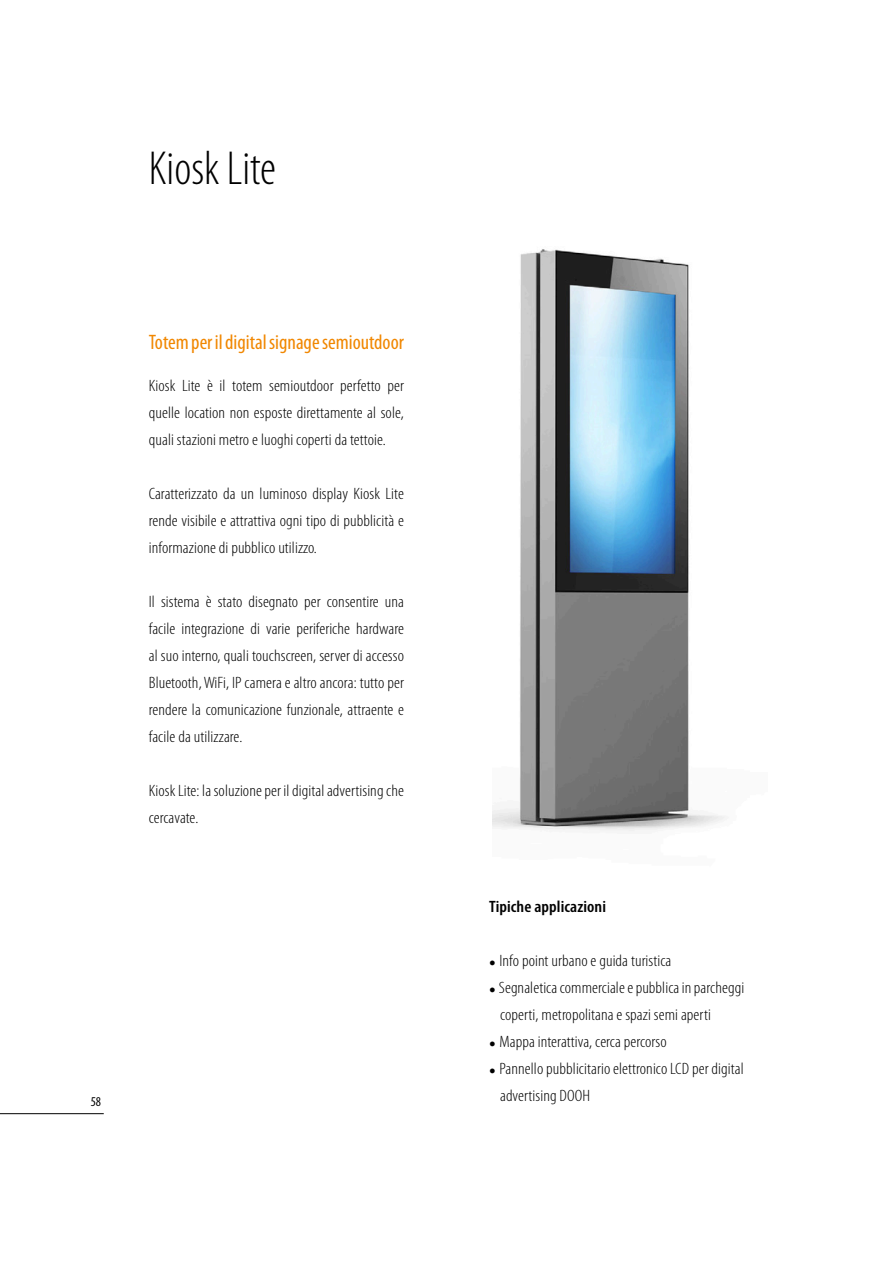
<style>
.page{position:relative;width:893px;height:1263px;background:#fff}
.page>*{position:absolute;margin:0;border:0;box-sizing:border-box;transform-origin:0 0}
.titoli{font:300 condensed 48px "Myriad Pro";color:#000}
.TIT_TXT{font:condensed 21px "Myriad Pro";color:#f18700}
.txt{font:300 condensed 16.5px/27px "Myriad Pro";letter-spacing:.005em;color:#000;text-align:justify;scale:1.08 1}
.txt-2{font:600 condensed 16.5px "Myriad Pro";letter-spacing:.005em;color:#000;scale:1.08 1}
.t1{font:condensed 13.5px "Myriad Pro";color:#000}
.s1{font-family:"Verdana";font-weight:400;font-stretch:normal;font-size:10.95px}
</style>
<div class="page">
<hr style="left:0;top:1113px;width:104px;height:1px;background:#000">
<img style="left:492px;top:249px;width:233px;height:583px">
<p class="titoli" style="left:149px;top:140px;width:129px">Kiosk Lite</p>
<p class="TIT_TXT" style="left:149px;top:329px;width:257px">Totem per il digital signage semioutdoor</p>
<p class="txt" style="left:149px;top:371px;width:238px">Kiosk Lite è il totem semioutdoor perfetto per quelle location non esposte direttamente al sole, quali stazioni metro e luoghi coperti da tettoie.</p>
<p class="txt" style="left:149px;top:479px;width:238px">Caratterizzato da un luminoso display Kiosk Lite rende visibile e attrattiva ogni tipo di pubblicità e informazione di pubblico utilizzo.</p>
<p class="txt" style="left:149px;top:587px;width:238px">Il sistema è stato disegnato per consentire una facile integrazione di varie periferiche hardware al suo interno, quali touchscreen, server di accesso Bluetooth, WiFi, IP camera e altro ancora: tutto per rendere la comunicazione funzionale, attraente e facile da utilizzare.</p>
<p class="txt" style="left:149px;top:776px;width:238px">Kiosk Lite: la soluzione per il digital advertising che cercavate.</p>
<p class="t1" style="left:91px;top:1093px;width:12px">58</p>
<p class="txt-2" style="left:489px;top:896px;width:110px">Tipiche applicazioni</p>
<p class="txt" style="left:489px;top:947px;width:170px"><span class="s1">●</span> Info point urbano e guida turistica</p>
<p class="txt" style="left:489px;top:974px;width:238px"><span class="s1">●</span> Segnaletica commerciale e pubblica in parcheggi</p>
<p class="txt" style="left:500px;top:1001px;width:197px">coperti, metropolitana e spazi semi aperti</p>
<p class="txt" style="left:489px;top:1028px;width:166px"><span class="s1">●</span> Mappa interattiva, cerca percorso</p>
<p class="txt" style="left:500px;top:1055px;width:227px;text-indent:-11px"><span class="s1">●</span> Pannello pubblicitario elettronico LCD per digital advertising DOOH</p>
</div>
